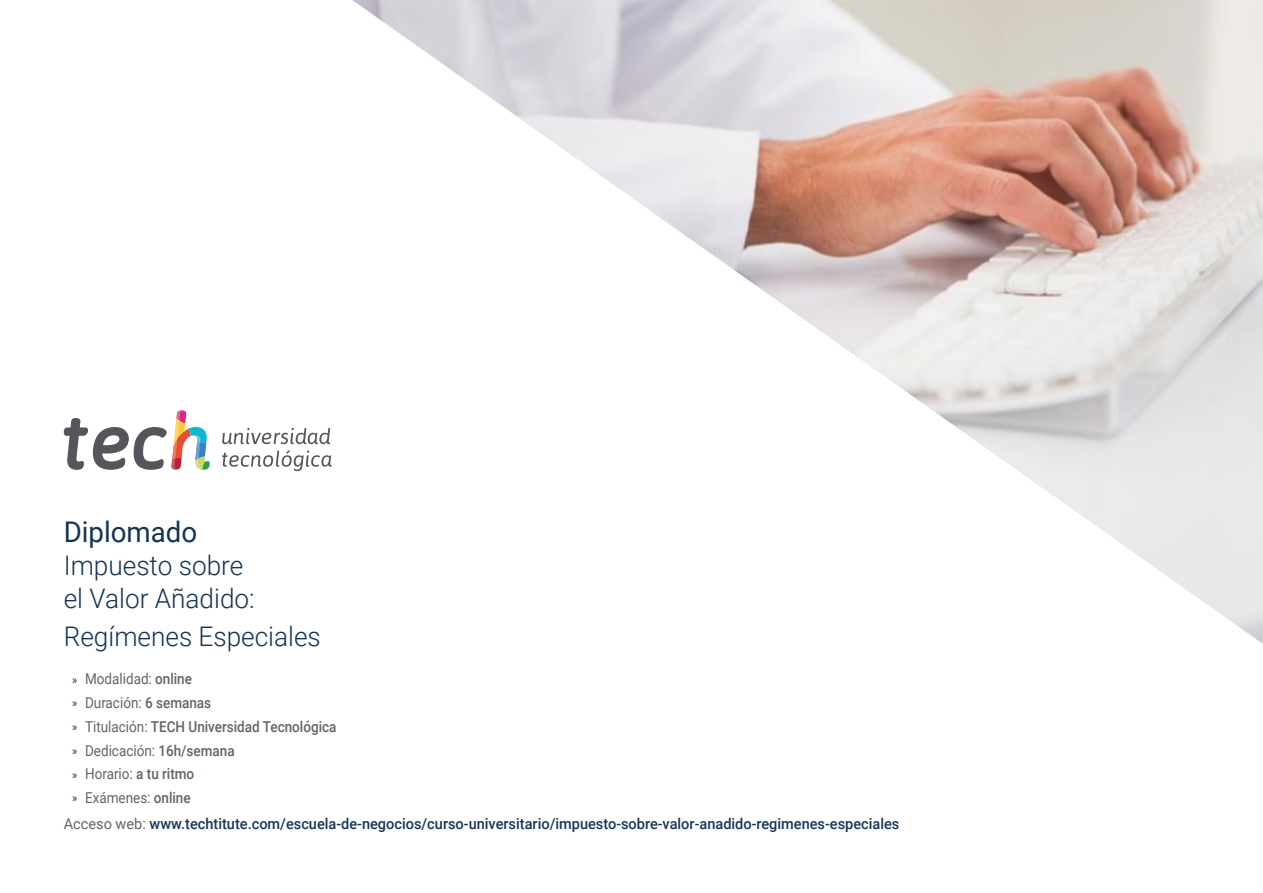
<style>
.page{position:relative;width:1263px;height:893px;background:#fff}
.page>*{position:absolute;margin:0;border:0;box-sizing:border-box;transform-origin:0 0}
.t1{font:28.5px "Roboto";color:#123352}
.t2{font:300 27px/33px "Roboto";color:#123352}
.t3{font:500 15px/23.7px "Roboto";color:#61646a;scale:.9 1}
.t4{font:500 15px "Roboto";color:#17355b}
.s1{font-weight:400;font-size:12px;color:#123352}
.s2{font-weight:400}
.s3{font-weight:400;color:#61646a}
</style>
<div class="page">
<img style="left:352px;top:0;width:911px;height:644px">
<svg style="left:64px;top:410px;width:146px;height:60px"></svg>
<svg style="left:222px;top:428px;width:108px;height:16px"></svg>
<svg style="left:222px;top:450px;width:110px;height:21px"></svg>
<h1 class="t1" style="left:64px;top:512px;width:135px">Diplomado</h1>
<h2 class="t2" style="left:64px;top:548px;width:193px">Impuesto sobre el Valor Añadido:</h2>
<h2 class="t2" style="left:64px;top:619px;width:259px">Regímenes Especiales</h2>
<p class="t3" style="left:72px;top:667px;width:295px"><span class="s1">»</span> <span class="s2">Modalidad:</span> online<br><span class="s1">»</span> <span class="s2">Duración:</span> 6 semanas<br><span class="s1">»</span> <span class="s2">Titulación:</span> TECH Universidad Tecnológica <span class="s1">»</span> <span class="s2">Dedicación:</span> 16h/semana<br><span class="s1">»</span> <span class="s2">Horario:</span> a tu ritmo<br><span class="s1">»</span> <span class="s2">Exámenes:</span> online</p>
<p class="t4" style="left:64px;top:813px;width:837px"><span class="s3">Acceso web:</span> www.techtitute.com/escuela-de-negocios/curso-universitario/impuesto-sobre-valor-anadido-regimenes-especiales</p>
</div>
